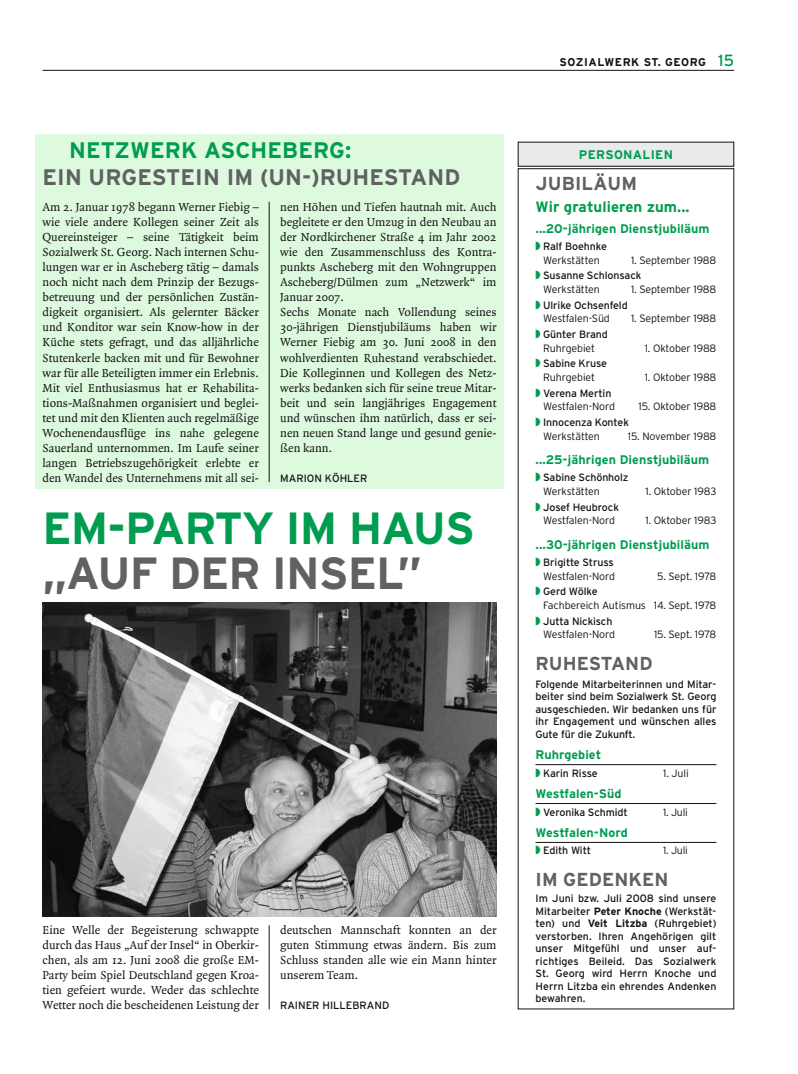
<style>
.page{position:relative;width:798px;height:1074px;background:#fff}
.page>*{position:absolute;margin:0;border:0;box-sizing:border-box;transform-origin:0 0}
.t1{font:700 45px "Interstate";letter-spacing:-.02em;color:#009d50}
.t2{font:700 45px "Interstate";letter-spacing:-.02em;color:#606162}
.t3{font:700 22.5px "Interstate";letter-spacing:.005em;color:#606162}
.t4{font:700 22.5px "Interstate";letter-spacing:.005em;color:#009d50}
.t5{font:700 18.75px "Interstate";letter-spacing:.005em;color:#606162}
.t6{font:700 15px "Interstate";letter-spacing:.005em;color:#009d50}
.t7{font:12.5px/15px "Quadraat";color:#141314;text-align:justify}
.t8{font:700 12.5px "Interstate";letter-spacing:.005em;color:#009d50}
.t9{font:700 12.5px "Interstate";letter-spacing:.025em;color:#009d50}
.t10{font:700 11.25px "Interstate";letter-spacing:.05em;color:#141314}
.t11{font:10.62px/12.5px "Interstate";letter-spacing:-.01em;color:#141314}
.t12{font:300 10.62px/13.8px "Interstate";letter-spacing:-.01em;color:#141314}
.s1{font-weight:400;font-size:16.25px;color:#009d50}
.s2{color:#009d50}
.s3{font-weight:300}
.s4{font-weight:400}
.s5{font-weight:700}
</style>
<div class="page">
<hr style="left:43px;top:70px;width:690px;height:1px;background:#141314">
<div style="left:35px;top:135px;width:468px;height:354px;background:#ddf9de"></div>
<div style="left:518px;top:142px;width:215px;height:24px;background:#e9eaeb"></div>
<div style="left:517px;top:142px;width:216px;height:25px;border:1px solid #141314"></div>
<hr style="left:535px;top:764px;width:181px;height:1px;background:#141314">
<hr style="left:535px;top:803px;width:181px;height:1px;background:#141314">
<hr style="left:535px;top:842px;width:181px;height:1px;background:#141314">
<hr style="left:269px;top:202px;width:1px;height:280px;background:#141314">
<img style="left:43px;top:602px;width:453px;height:314px">
<hr style="left:269px;top:925px;width:1px;height:84px;background:#141314">
<h2 class="t4" style="left:69px;top:141px;width:283px">NETZWERK ASCHEBERG:</h2>
<h2 class="t3" style="left:43px;top:168px;width:419px">EIN URGESTEIN IM (UN-)RUHESTAND</h2>
<p class="t7" style="left:43px;top:200px;width:218px">Am 2. Januar 1978 begann Werner Fiebig – wie viele andere Kollegen seiner Zeit als Quereinsteiger – seine Tätigkeit beim So zialwerk St. Georg. Nach internen Schu&shy;lungen war er in Ascheberg tätig – damals noch nicht nach dem Prinzip der Bezugs&shy;betreuung und der persönlichen Zustän&shy;digkeit organisiert. Als gelernter Bäcker und Konditor war sein Know-how in der Küche stets gefragt, und das alljährliche Stuten kerle backen mit und für Bewohner war für alle Beteiligten immer ein Erlebnis.<br>Mit viel Enthusiasmus hat er Rehabilita&shy;tions-Maßnahmen organisiert und beglei&shy;tet und mit den Klienten auch regelmäßige Wochenendausflüge ins nahe gelegene Sauerland unternommen. Im Laufe seiner langen Betriebszugehörigkeit erlebte er den Wandel des Unternehmens mit all sei-</p>
<p class="t7" style="left:280px;top:200px;width:218px;text-align:left">nen Höhen und Tiefen hautnah mit. Auch begleitete er den Umzug in den Neubau an der Nord kirchener Straße 4 im Jahr 2002 wie den Zusammenschluss des Kontra&shy;punkts Asche berg mit den Wohngruppen Ascheberg/Dülmen zum „Netzwerk“ im Januar 2007.<br>Sechs Monate nach Vollendung seines 30-jährigen Dienstjubiläums haben wir Werner Fiebig am 30. Juni 2008 in den wohlverdienten Ruhestand verabschiedet.<br>Die Kolleginnen und Kollegen des Netz&shy;werks bedanken sich für seine treue Mitar&shy;beit und sein langjähriges Engagement und wünschen ihm natürlich, dass er sei&shy;nen neuen Stand lange und gesund genie&shy;ßen kann.</p>
<p class="t11" style="left:280px;top:473px;width:89px">MARION KÖHLER</p>
<h1 class="t1" style="left:43px;top:511px;width:433px">EM-PARTY IM HAUS</h1>
<h1 class="t2" style="left:43px;top:556px;width:381px">„AUF DER INSEL”</h1>
<p class="t7" style="left:43px;top:923px;width:218px">Eine Welle der Begeisterung schwappte durch das Haus „Auf der Insel“ in Oberkir&shy;chen, als am 12. Juni 2008 die große EM-Party beim Spiel Deutschland gegen Kroa&shy;tien gefeiert wurde. Weder das schlechte Wetter noch die bescheidenen Leistung der</p>
<p class="t7" style="left:280px;top:923px;width:218px">deutschen Mannschaft konnten an der guten Stimmung etwas ändern. Bis zum Schluss standen alle wie ein Mann hinter unserem Team.</p>
<p class="t11" style="left:280px;top:1000px;width:110px">RAINER HILLEBRAND</p>
<p class="t10" style="left:559px;top:58px;width:176px">SOZIALWERK ST. GEORG <span class="s1">15</span></p>
<p class="t9" style="left:578px;top:150px;width:95px">PERSONALIEN</p>
<h3 class="t5" style="left:535px;top:177px;width:103px">JUBILÄUM</h3>
<p class="t6" style="left:535px;top:201px;width:156px">Wir gratulieren zum...</p>
<p class="t8" style="left:535px;top:224px;width:175px">...20-jährigen Dienstjubiläum</p>
<p class="t11" style="left:535px;top:241px;width:73px;line-height:13.8px;text-align:center"><span class="s2">◗</span> Ralf Boehnke<br><span class="s3">Werkstätten</span></p>
<p class="t11" style="left:535px;top:253px;width:182px;line-height:15.5px;text-indent:95px"><span class="s3">1. September 1988 </span><span class="s2">◗</span> Susanne Schlonsack</p>
<p class="t12" style="left:543px;top:283px;width:58px">Werkstätten</p>
<p class="t12" style="left:630px;top:283px;width:87px">1. September 1988</p>
<p class="t11" style="left:543px;top:299px;width:86px;line-height:13.8px;text-indent:-8px"><span class="s2">◗</span> Ulrike Ochsenfeld<br><span class="s3">Westfalen-Süd</span></p>
<p class="t12" style="left:630px;top:313px;width:87px">1. September 1988</p>
<p class="t11" style="left:535px;top:328px;width:74px;line-height:13.8px;text-align:center"><span class="s2">◗</span> Günter Brand<br><span class="s3">Ruhrgebiet</span></p>
<p class="t11" style="left:535px;top:358px;width:73px;line-height:13.8px;text-align:center"><span class="s2">◗</span> Sabine Kruse<br><span class="s3">Ruhrgebiet</span></p>
<p class="t12" style="left:543px;top:387px;width:73px;text-indent:-8px"><span class="s2">◗</span> <span class="s4">Verena Mertin<br></span>Westfalen-Nord</p>
<p class="t12" style="left:644px;top:342px;width:73px">1. Oktober 1988</p>
<p class="t12" style="left:644px;top:371px;width:73px">1. Oktober 1988</p>
<p class="t12" style="left:638px;top:400px;width:79px">15. Oktober 1988</p>
<p class="t11" style="left:543px;top:416px;width:87px;line-height:13.8px;text-indent:-8px"><span class="s2">◗</span> Innocenza Kontek<br><span class="s3">Werkstätten</span></p>
<p class="t12" style="left:627px;top:430px;width:90px">15. November 1988</p>
<p class="t8" style="left:535px;top:455px;width:175px">...25-jährigen Dienstjubiläum</p>
<p class="t11" style="left:543px;top:472px;width:87px;line-height:13.8px;text-indent:-8px"><span class="s2">◗</span> Sabine Schönholz<br><span class="s3">Werkstätten</span></p>
<p class="t12" style="left:645px;top:485px;width:72px">1. Oktober 1983</p>
<p class="t12" style="left:535px;top:501px;width:85px;text-align:center"><span class="s2">◗</span> <span class="s4">Josef Heubrock<br></span>Westfalen-Nord</p>
<p class="t12" style="left:645px;top:514px;width:72px">1. Oktober 1983</p>
<p class="t8" style="left:535px;top:539px;width:175px">...30-jährigen Dienstjubiläum</p>
<p class="t11" style="left:535px;top:556px;width:81px;line-height:13.8px;text-align:right"><span class="s2">◗</span> Brigitte Struss<br><span class="s3">Westfalen-Nord</span></p>
<p class="t12" style="left:657px;top:570px;width:61px">5. Sept. 1978</p>
<p class="t12" style="left:543px;top:585px;width:175px;text-indent:-8px"><span class="s2">◗</span> <span class="s4">Gerd Wölke<br></span>Fachbereich Autismus 14. Sept. 1978</p>
<p class="t12" style="left:535px;top:615px;width:81px;text-align:right"><span class="s2">◗</span> <span class="s4">Jutta Nickisch<br></span>Westfalen-Nord</p>
<p class="t12" style="left:653px;top:628px;width:64px">15. Sept. 1978</p>
<h3 class="t5" style="left:535px;top:656px;width:118px">RUHESTAND</h3>
<p class="t11" style="left:535px;top:679px;width:182px;text-align:justify">Folgende Mitarbeiterinnen und Mitar&shy;beiter sind beim Sozialwerk St. Georg ausgeschieden. Wir bedanken uns für ihr Engagement und wünschen alles Gute für die Zukunft.</p>
<p class="t8" style="left:535px;top:750px;width:67px">Ruhrgebiet</p>
<p class="t11" style="left:535px;top:768px;width:64px"><span class="s2">◗</span> Karin Risse</p>
<p class="t12" style="left:663px;top:767px;width:27px">1. Juli</p>
<p class="t8" style="left:535px;top:789px;width:87px">Westfalen-Süd</p>
<p class="t11" style="left:535px;top:806px;width:94px"><span class="s2">◗</span> Veronika Schmidt</p>
<p class="t12" style="left:663px;top:806px;width:26px">1. Juli</p>
<p class="t8" style="left:535px;top:827px;width:94px">Westfalen-Nord</p>
<p class="t11" style="left:535px;top:845px;width:57px"><span class="s2">◗</span> Edith Witt</p>
<p class="t12" style="left:663px;top:844px;width:26px">1. Juli</p>
<h3 class="t5" style="left:535px;top:872px;width:134px">IM GEDENKEN</h3>
<p class="t11" style="left:535px;top:893px;width:182px;text-align:justify">Im Juni bzw. Juli 2008 sind unsere Mitarbeiter <span class="s5">Peter Knoche</span> (Werkstät&shy;ten) und <span class="s5">Veit Litzba</span> (Ruhrgebiet) verstorben. Ihren Angehörigen gilt unser Mitgefühl und unser auf&shy;richtiges Beileid. Das Sozialwerk St. Georg wird Herrn Knoche und Herrn Litzba ein ehrendes Andenken bewahren.</p>
</div>
